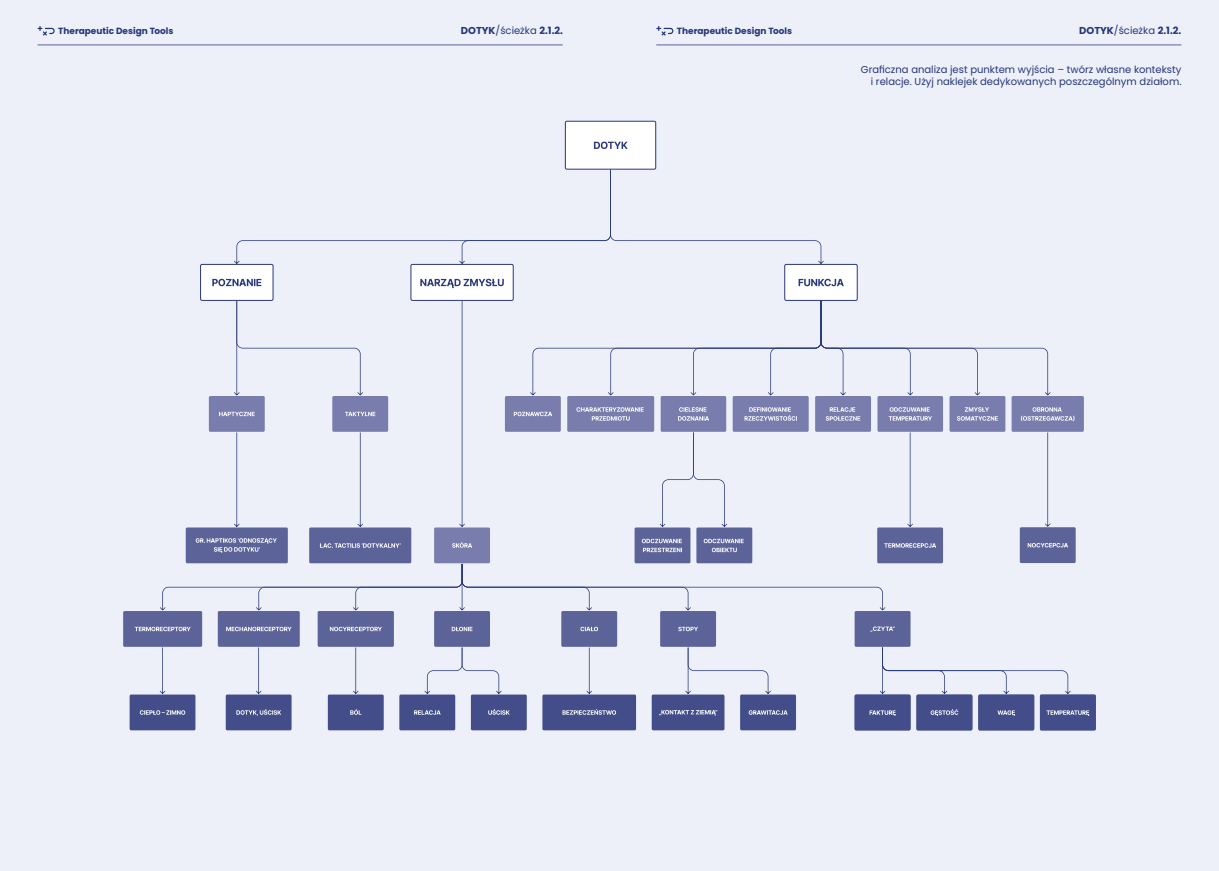
<style>
.page{position:relative;width:1219px;height:871px;background:#fff}
.page>*{position:absolute;margin:0;border:0;box-sizing:border-box;transform-origin:0 0}
.t1{font:10px/12px "Poppins";color:#24367b;text-align:right}
._1_TOP_HEAD_POPPINS_REGULAR{font:700 10px "Poppins";color:#24367b}
.t2{font:700 8.9px "Poppins";color:#24367b}
.s1{font-weight:400}
</style>
<div class="page">
<div style="left:0;top:0;width:1219px;height:870px;background:#edf0f8"></div>
<hr style="left:656px;top:45px;width:525px;height:1px;background:#5c629a">
<hr style="left:38px;top:45px;width:525px;height:1px;background:#5c629a">
<svg style="left:656px;top:26px;width:17px;height:10px"></svg>
<svg style="left:38px;top:26px;width:17px;height:10px"></svg>
<div style="left:855px;top:694px;width:55px;height:36px;background:#424d8a"></div>
<svg style="left:870px;top:710px;width:26px;height:5px"></svg>
<div style="left:916px;top:694px;width:56px;height:36px;background:#424d8a"></div>
<svg style="left:931px;top:709px;width:27px;height:6px"></svg>
<div style="left:978px;top:694px;width:56px;height:36px;background:#424d8a"></div>
<svg style="left:997px;top:710px;width:18px;height:5px"></svg>
<div style="left:1040px;top:694px;width:56px;height:36px;background:#424d8a"></div>
<svg style="left:1046px;top:710px;width:43px;height:5px"></svg>
<div style="left:565px;top:121px;width:91px;height:48px;background:#fff"></div>
<div style="left:565px;top:121px;width:91px;height:49px;border:1px solid #29387a"></div>
<svg style="left:594px;top:141px;width:34px;height:8px"></svg>
<div style="left:411px;top:264px;width:102px;height:36px;background:#fff"></div>
<div style="left:410px;top:264px;width:104px;height:37px;border:1px solid #29387a"></div>
<svg style="left:420px;top:279px;width:84px;height:9px"></svg>
<div style="left:201px;top:264px;width:72px;height:36px;background:#fff"></div>
<div style="left:200px;top:264px;width:74px;height:37px;border:1px solid #29387a"></div>
<svg style="left:212px;top:279px;width:49px;height:7px"></svg>
<div style="left:785px;top:264px;width:72px;height:36px;background:#fff"></div>
<div style="left:784px;top:264px;width:74px;height:37px;border:1px solid #29387a"></div>
<svg style="left:799px;top:279px;width:45px;height:7px"></svg>
<svg style="left:234px;top:170px;width:590px;height:94px"></svg>
<div style="left:434px;top:527px;width:56px;height:36px;background:#787dad"></div>
<svg style="left:452px;top:542px;width:20px;height:5px"></svg>
<svg style="left:459px;top:301px;width:6px;height:225px"></svg>
<div style="left:209px;top:396px;width:56px;height:35px;background:#787dad"></div>
<svg style="left:219px;top:411px;width:36px;height:5px"></svg>
<div style="left:332px;top:396px;width:56px;height:35px;background:#787dad"></div>
<svg style="left:345px;top:411px;width:30px;height:5px"></svg>
<svg style="left:234px;top:301px;width:129px;height:94px"></svg>
<div style="left:1012px;top:396px;width:72px;height:35px;background:#787dad"></div>
<svg style="left:1021px;top:407px;width:53px;height:14px"></svg>
<div style="left:505px;top:396px;width:56px;height:35px;background:#787dad"></div>
<svg style="left:514px;top:411px;width:38px;height:5px"></svg>
<div style="left:567px;top:396px;width:87px;height:35px;background:#787dad"></div>
<svg style="left:576px;top:407px;width:68px;height:13px"></svg>
<div style="left:733px;top:396px;width:76px;height:35px;background:#787dad"></div>
<svg style="left:744px;top:407px;width:53px;height:13px"></svg>
<div style="left:661px;top:396px;width:65px;height:35px;background:#787dad"></div>
<svg style="left:678px;top:407px;width:31px;height:13px"></svg>
<div style="left:877px;top:396px;width:66px;height:35px;background:#787dad"></div>
<svg style="left:889px;top:407px;width:43px;height:13px"></svg>
<div style="left:815px;top:396px;width:56px;height:35px;background:#787dad"></div>
<svg style="left:826px;top:407px;width:34px;height:13px"></svg>
<div style="left:949px;top:396px;width:56px;height:35px;background:#787dad"></div>
<svg style="left:957px;top:407px;width:41px;height:13px"></svg>
<svg style="left:530px;top:301px;width:520px;height:94px"></svg>
<div style="left:123px;top:610px;width:79px;height:36px;background:#5c6399"></div>
<svg style="left:135px;top:626px;width:56px;height:5px"></svg>
<div style="left:218px;top:610px;width:82px;height:36px;background:#5c6399"></div>
<svg style="left:226px;top:626px;width:66px;height:5px"></svg>
<div style="left:318px;top:610px;width:76px;height:36px;background:#5c6399"></div>
<svg style="left:330px;top:626px;width:52px;height:5px"></svg>
<div style="left:434px;top:610px;width:56px;height:36px;background:#5c6399"></div>
<svg style="left:452px;top:626px;width:20px;height:5px"></svg>
<div style="left:561px;top:610px;width:56px;height:36px;background:#5c6399"></div>
<svg style="left:580px;top:626px;width:18px;height:5px"></svg>
<div style="left:660px;top:610px;width:56px;height:36px;background:#5c6399"></div>
<svg style="left:678px;top:626px;width:20px;height:5px"></svg>
<div style="left:855px;top:610px;width:55px;height:36px;background:#5c6399"></div>
<svg style="left:160px;top:563px;width:725px;height:47px"></svg>
<div style="left:186px;top:527px;width:102px;height:36px;background:#5c6399"></div>
<svg style="left:234px;top:432px;width:6px;height:94px"></svg>
<div style="left:309px;top:527px;width:102px;height:36px;background:#5c6399"></div>
<svg style="left:357px;top:432px;width:6px;height:94px"></svg>
<div style="left:1020px;top:527px;width:56px;height:36px;background:#5c6399"></div>
<svg style="left:1028px;top:543px;width:40px;height:4px"></svg>
<svg style="left:1045px;top:432px;width:5px;height:94px"></svg>
<div style="left:635px;top:527px;width:55px;height:36px;background:#5c6399"></div>
<svg style="left:642px;top:538px;width:40px;height:14px"></svg>
<div style="left:696px;top:527px;width:56px;height:36px;background:#5c6399"></div>
<svg style="left:704px;top:538px;width:40px;height:14px"></svg>
<svg style="left:660px;top:432px;width:67px;height:94px"></svg>
<div style="left:877px;top:527px;width:66px;height:36px;background:#5c6399"></div>
<svg style="left:884px;top:543px;width:52px;height:4px"></svg>
<svg style="left:907px;top:432px;width:6px;height:94px"></svg>
<div style="left:130px;top:694px;width:65px;height:36px;background:#424d8a"></div>
<svg style="left:140px;top:710px;width:45px;height:4px"></svg>
<svg style="left:160px;top:647px;width:5px;height:46px"></svg>
<div style="left:226px;top:694px;width:66px;height:36px;background:#424d8a"></div>
<svg style="left:236px;top:709px;width:45px;height:6px"></svg>
<svg style="left:256px;top:647px;width:5px;height:46px"></svg>
<div style="left:328px;top:694px;width:56px;height:36px;background:#424d8a"></div>
<svg style="left:350px;top:709px;width:11px;height:5px"></svg>
<svg style="left:353px;top:647px;width:6px;height:46px"></svg>
<div style="left:399px;top:694px;width:56px;height:36px;background:#424d8a"></div>
<svg style="left:414px;top:710px;width:27px;height:4px"></svg>
<div style="left:471px;top:694px;width:56px;height:36px;background:#424d8a"></div>
<svg style="left:488px;top:709px;width:22px;height:5px"></svg>
<svg style="left:424px;top:647px;width:78px;height:46px"></svg>
<div style="left:542px;top:694px;width:94px;height:36px;background:#424d8a"></div>
<svg style="left:562px;top:709px;width:54px;height:5px"></svg>
<svg style="left:586px;top:647px;width:6px;height:46px"></svg>
<div style="left:740px;top:694px;width:56px;height:36px;background:#424d8a"></div>
<svg style="left:749px;top:710px;width:39px;height:4px"></svg>
<div style="left:652px;top:694px;width:72px;height:36px;background:#424d8a"></div>
<svg style="left:685px;top:647px;width:86px;height:46px"></svg>
<svg style="left:880px;top:647px;width:191px;height:46px"></svg>
<svg style="left:870px;top:626px;width:25px;height:5px"></svg>
<svg style="left:196px;top:538px;width:81px;height:14px"></svg>
<svg style="left:320px;top:543px;width:81px;height:4px"></svg>
<svg style="left:659px;top:710px;width:58px;height:5px"></svg>
<p class="_1_TOP_HEAD_POPPINS_REGULAR" style="left:461px;top:25px;width:104px">DOTYK<span class="s1">/ścieżka</span> 2.1.2.</p>
<p class="_1_TOP_HEAD_POPPINS_REGULAR" style="left:1079px;top:25px;width:104px">DOTYK<span class="s1">/ścieżka</span> 2.1.2.</p>
<p class="t2" style="left:58px;top:26px;width:117px">Therapeutic Design Tools</p>
<p class="t2" style="left:677px;top:26px;width:117px">Therapeutic Design Tools</p>
<p class="t1" style="left:861px;top:63px;width:322px">Graficzna analiza jest punktem wyjścia – twórz własne konteksty i relacje. Użyj naklejek dedykowanych poszczególnym działom.</p>
</div>
